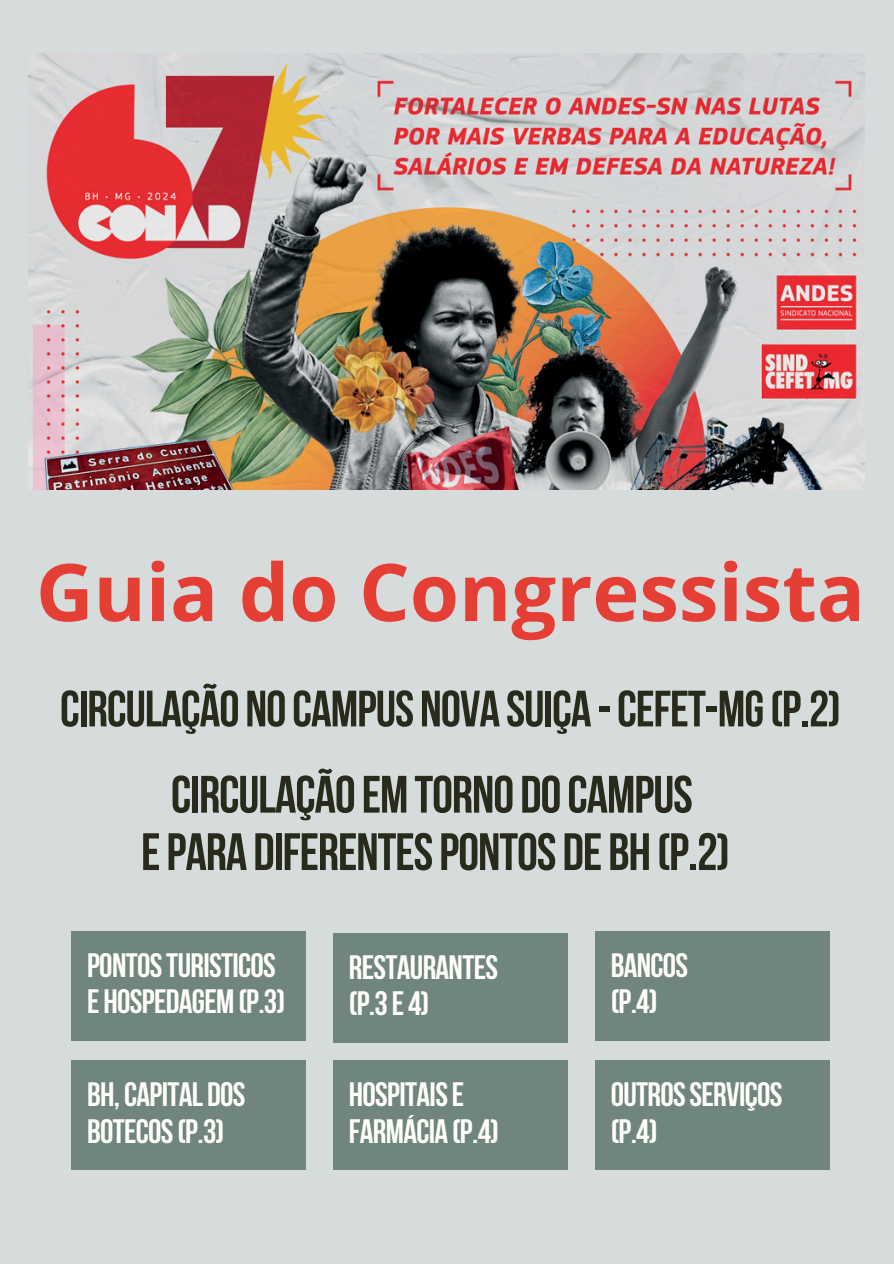
<style>
.page{position:relative;width:894px;height:1264px;background:#fff}
.page>*{position:absolute;margin:0;border:0;box-sizing:border-box;transform-origin:0 0}
.t1{font:700 79.5px "Open Sans";color:#e53e34}
.t2{font:700 52.5px/57.3px "Bebas Neue";letter-spacing:-.02em;color:#282b1b;text-align:center}
.t3{font:700 51px "Bebas Neue";letter-spacing:-.02em;color:#282b1b}
.t4{font:700 33.75px/36.5px "Bebas Neue";letter-spacing:-.02em;color:#fffefb}
</style>
<div class="page">
<div style="left:0;top:0;width:893px;height:1263px;background:#d6dbdc"></div>
<div style="left:71px;top:931px;width:234px;height:109px;background:#70857d"></div>
<div style="left:333px;top:933px;width:234px;height:109px;background:#70857d"></div>
<div style="left:71px;top:1060px;width:234px;height:109px;background:#70857d"></div>
<div style="left:333px;top:1060px;width:234px;height:109px;background:#70857d"></div>
<div style="left:594px;top:931px;width:234px;height:109px;background:#70857d"></div>
<div style="left:594px;top:1060px;width:234px;height:109px;background:#70857d"></div>
<img style="left:29px;top:53px;width:835px;height:436px">
<h1 class="t1" style="left:36px;top:536px;width:830px">Guia do Congressista</h1>
<h2 class="t3" style="left:60px;top:688px;width:782px">CIRCULAÇÃO NOCAMPUS NOVA SUIÇA -CEFET-MG(P.2)</h2>
<h2 class="t2" style="left:141px;top:770px;width:590px">CIRCULAÇÃOEMTORNO DOCAMPUS<br>EPARA DIFERENTESPONTOS DE BH (P.2)</h2>
<p class="t4" style="left:87px;top:949px;width:199px">PONTOSTURISTICOS<br>E HOSPEDAGEM(P.3)</p>
<p class="t4" style="left:349px;top:951px;width:151px">RESTAURANTES</p>
<p class="t4" style="left:349px;top:988px;width:82px">(P.3E4)</p>
<p class="t4" style="left:87px;top:1079px;width:160px">BH,CAPITAL DOS<br>BOTECOS(P.3)</p>
<p class="t4" style="left:349px;top:1079px;width:151px">HOSPITAISE<br>FARMÁCIA (P.4)</p>
<p class="t4" style="left:610px;top:949px;width:79px">BANCOS</p>
<p class="t4" style="left:610px;top:986px;width:48px">(P.4)</p>
<p class="t4" style="left:610px;top:1079px;width:173px">OUTROSSERVIÇOS</p>
<p class="t4" style="left:610px;top:1115px;width:48px">(P.4)</p>
</div>
